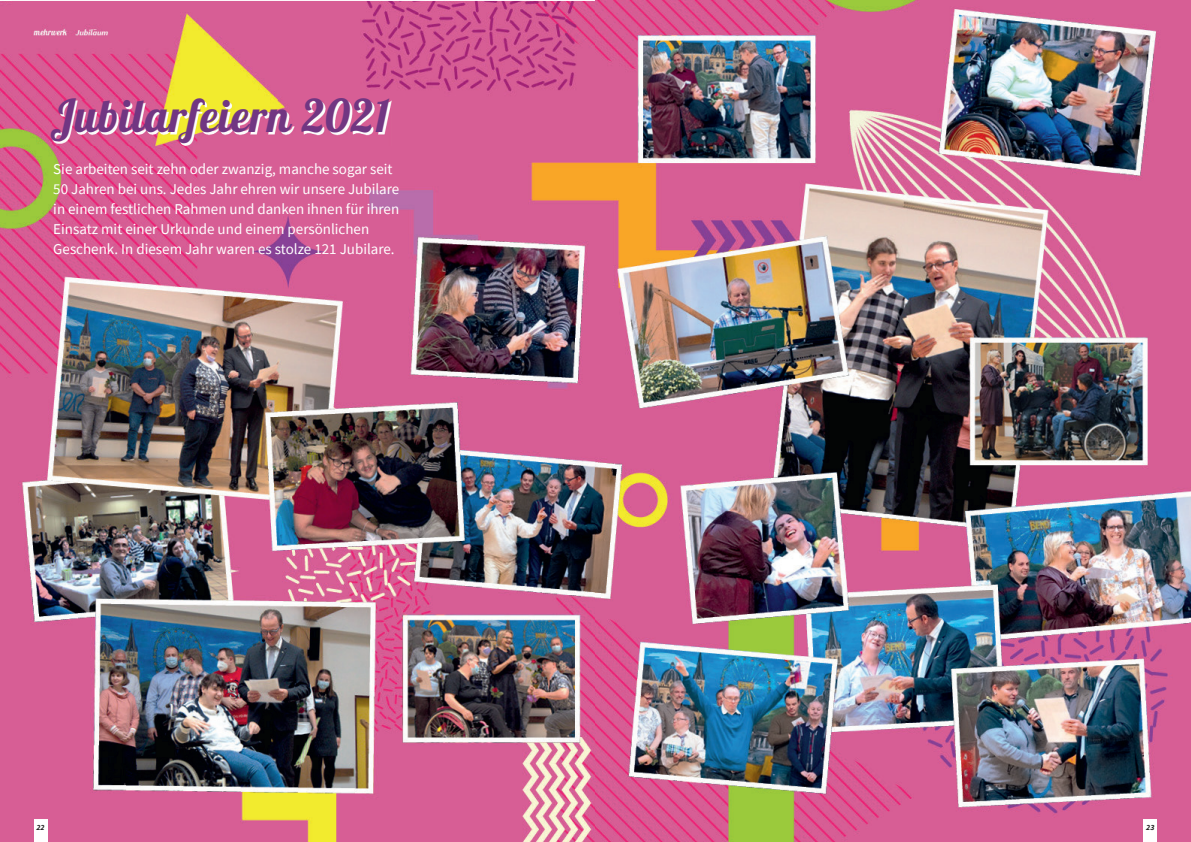
<style>
.page{position:relative;width:1191px;height:842px;background:#fff}
.page>*{position:absolute;margin:0;border:0;box-sizing:border-box;transform-origin:0 0}
.t1{font:45px "Lobster";letter-spacing:.02em;color:#713682}
.t2{font:15px/20px "Source Sans Pro";color:#fff}
.t3{font:italic 700 8px "Source Sans Pro";color:#231f20}
</style>
<div class="page">
<img style="left:0;top:1px;width:1191px;height:841px">
<img style="left:53px;top:100px;width:338px;height:46px">
<div style="left:34px;top:819px;width:13px;height:23px;background:#fff"></div>
<div style="left:1143px;top:819px;width:14px;height:23px;background:#fff"></div>
<h1 class="t1" style="left:50px;top:87px;width:341px">Jubilarfeiern 2021</h1>
<p class="t2" style="left:53px;top:159px;width:347px">Sie arbeiten seit zehn oder zwanzig, manche sogar seit 50 Jahren bei uns. Jedes Jahr ehren wir unsere Jubilare in einem festlichen Rahmen und danken ihnen für ihren Einsatz mit einer Urkunde und einem persönlichen Geschenk. In diesem Jahr waren es stolze 121 Jubilare.</p>
<p class="t3" style="left:37px;top:822px;width:10px">22</p>
<p class="t3" style="left:1146px;top:822px;width:10px">23</p>
</div>
